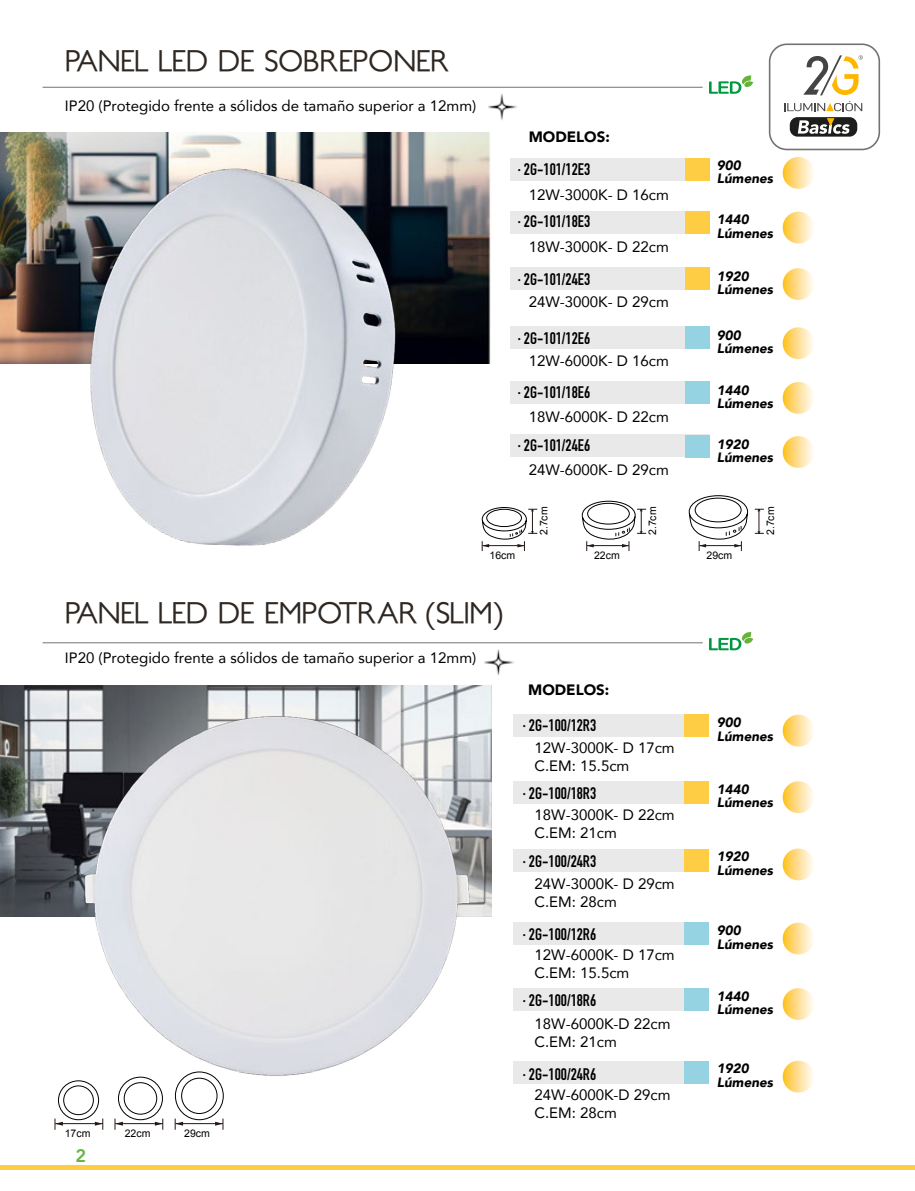
<style>
.page{position:relative;width:915px;height:1191px;background:#fff}
.page>*{position:absolute;margin:0;border:0;box-sizing:border-box;transform-origin:0 0}
.t1{font:30px "Soft Elegance";letter-spacing:-.035em;color:#2f2722}
.t2{font:800 18px "Avenir";color:#67b547}
.t3{font:700 16.5px "DIN Condensed";color:#000}
.t4{font:15px/18px "Avenir";color:#000}
.t5{font:900 15px "Avenir";color:#000}
.t6{font:italic 900 13.5px/13.5px "Avenir";color:#000}
.t7{font:10.5px "Arial";color:#000}
</style>
<div class="page">
<div style="left:768px;top:43px;width:111px;height:107px;border:2px solid #727271;border-radius:17px"></div>
<svg style="left:803px;top:55px;width:59px;height:40px"></svg>
<svg style="left:784px;top:101px;width:78px;height:10px"></svg>
<div style="left:789px;top:117px;width:68px;height:20px;background:#1d1d1b;border-radius:8px"></div>
<svg style="left:797px;top:118px;width:52px;height:16px"></svg>
<hr style="left:43px;top:87px;width:659px;height:1px;background:#838382">
<svg style="left:709px;top:75px;width:44px;height:19px"></svg>
<div style="left:510px;top:159px;width:200px;height:22px;background:#e9e9e9"></div>
<div style="left:513px;top:714px;width:175px;height:22px;background:#e9e9e9"></div>
<div style="left:510px;top:327px;width:200px;height:22px;background:#e9e9e9"></div>
<div style="left:513px;top:922px;width:175px;height:22px;background:#e9e9e9"></div>
<div style="left:510px;top:211px;width:200px;height:22px;background:#e9e9e9"></div>
<div style="left:513px;top:782px;width:175px;height:22px;background:#e9e9e9"></div>
<div style="left:510px;top:381px;width:200px;height:23px;background:#e9e9e9"></div>
<div style="left:513px;top:988px;width:175px;height:22px;background:#e9e9e9"></div>
<div style="left:510px;top:268px;width:200px;height:22px;background:#e9e9e9"></div>
<div style="left:513px;top:850px;width:175px;height:22px;background:#e9e9e9"></div>
<div style="left:510px;top:435px;width:200px;height:22px;background:#e9e9e9"></div>
<div style="left:513px;top:1061px;width:175px;height:22px;background:#e9e9e9"></div>
<img style="left:0;top:133px;width:491px;height:230px">
<img style="left:0;top:685px;width:491px;height:231px">
<img style="left:80px;top:158px;width:325px;height:388px">
<hr style="left:0;top:1165px;width:914px;height:4px;background:#fecd44">
<img style="left:72px;top:703px;width:410px;height:373px">
<hr style="left:43px;top:642px;width:659px;height:1px;background:#838382">
<div style="left:685px;top:159px;width:25px;height:22px;background:#fecd44"></div>
<div style="left:683px;top:714px;width:25px;height:22px;background:#fecd44"></div>
<div style="left:685px;top:211px;width:25px;height:22px;background:#fecd44"></div>
<div style="left:683px;top:782px;width:25px;height:22px;background:#fecd44"></div>
<div style="left:685px;top:268px;width:25px;height:22px;background:#fecd44"></div>
<div style="left:683px;top:850px;width:25px;height:22px;background:#fecd44"></div>
<div style="left:685px;top:327px;width:25px;height:22px;background:#95d3e2"></div>
<div style="left:683px;top:922px;width:25px;height:22px;background:#95d3e2"></div>
<div style="left:685px;top:381px;width:25px;height:23px;background:#95d3e2"></div>
<div style="left:683px;top:988px;width:25px;height:22px;background:#95d3e2"></div>
<div style="left:685px;top:435px;width:25px;height:22px;background:#95d3e2"></div>
<div style="left:683px;top:1061px;width:25px;height:22px;background:#95d3e2"></div>
<svg style="left:55px;top:1080px;width:48px;height:49px"></svg>
<svg style="left:115px;top:1076px;width:48px;height:53px"></svg>
<svg style="left:175px;top:1071px;width:49px;height:58px"></svg>
<svg style="left:754px;top:509px;width:9px;height:25px"></svg>
<svg style="left:481px;top:507px;width:56px;height:44px"></svg>
<svg style="left:582px;top:501px;width:64px;height:50px"></svg>
<svg style="left:688px;top:495px;width:59px;height:56px"></svg>
<svg style="left:782px;top:157px;width:31px;height:32px"></svg>
<svg style="left:782px;top:212px;width:31px;height:31px"></svg>
<svg style="left:782px;top:268px;width:31px;height:32px"></svg>
<svg style="left:782px;top:436px;width:31px;height:32px"></svg>
<svg style="left:782px;top:714px;width:31px;height:32px"></svg>
<svg style="left:782px;top:922px;width:31px;height:32px"></svg>
<svg style="left:782px;top:781px;width:31px;height:32px"></svg>
<svg style="left:782px;top:988px;width:31px;height:32px"></svg>
<svg style="left:782px;top:848px;width:31px;height:32px"></svg>
<svg style="left:782px;top:1060px;width:31px;height:32px"></svg>
<svg style="left:782px;top:382px;width:31px;height:32px"></svg>
<svg style="left:782px;top:327px;width:31px;height:32px"></svg>
<img style="left:488px;top:93px;width:28px;height:27px">
<svg style="left:709px;top:632px;width:44px;height:18px"></svg>
<img style="left:484px;top:649px;width:29px;height:27px">
<h1 class="t1" style="left:65px;top:43px;width:385px">PANEL LED DE SOBREPONER</h1>
<p class="t4" style="left:65px;top:96px;width:413px">IP20 (Protegido frente a sólidos de tamaño superior a 12mm)</p>
<p class="t5" style="left:528px;top:124px;width:83px">MODELOS:</p>
<p class="t3" style="left:517px;top:158px;width:74px">· 2G-101/12E3</p>
<p class="t4" style="left:528px;top:185px;width:142px">12W-3000K- D 16cm</p>
<p class="t3" style="left:517px;top:210px;width:74px">· 2G-101/18E3</p>
<p class="t4" style="left:528px;top:237px;width:142px">18W-3000K- D 22cm</p>
<p class="t3" style="left:517px;top:268px;width:74px">· 2G-101/24E3</p>
<p class="t4" style="left:528px;top:293px;width:142px">24W-3000K- D 29cm</p>
<p class="t3" style="left:517px;top:327px;width:74px">· 2G-101/12E6</p>
<p class="t4" style="left:528px;top:351px;width:142px">12W-6000K- D 16cm</p>
<p class="t3" style="left:517px;top:381px;width:74px">· 2G-101/18E6</p>
<p class="t4" style="left:528px;top:407px;width:142px">18W-6000K- D 22cm</p>
<p class="t3" style="left:517px;top:434px;width:74px">· 2G-101/24E6</p>
<p class="t4" style="left:528px;top:460px;width:142px">24W-6000K- D 29cm</p>
<p class="t6" style="left:716px;top:158px;width:58px">900<br>Lúmenes</p>
<p class="t6" style="left:716px;top:213px;width:58px">1440<br>Lúmenes</p>
<p class="t6" style="left:716px;top:269px;width:58px">1920<br>Lúmenes</p>
<p class="t6" style="left:716px;top:328px;width:58px">900<br>Lúmenes</p>
<p class="t6" style="left:716px;top:383px;width:58px">1440<br>Lúmenes</p>
<p class="t6" style="left:716px;top:437px;width:58px">1920<br>Lúmenes</p>
<p class="t7" style="left:536px;top:535px;width:30px;rotate:-90deg">2.7cm</p>
<p class="t7" style="left:645px;top:535px;width:30px;rotate:-90deg">2.7cm</p>
<p class="t7" style="left:763px;top:535px;width:30px;rotate:-90deg">2.7cm</p>
<p class="t7" style="left:489px;top:548px;width:27px">16cm</p>
<p class="t7" style="left:594px;top:548px;width:27px">22cm</p>
<p class="t7" style="left:706px;top:548px;width:27px">29cm</p>
<h1 class="t1" style="left:65px;top:595px;width:440px">PANEL LED DE EMPOTRAR (SLIM)</h1>
<p class="t4" style="left:65px;top:648px;width:413px">IP20 (Protegido frente a sólidos de tamaño superior a 12mm)</p>
<p class="t7" style="left:65px;top:1126px;width:27px">17cm</p>
<p class="t7" style="left:125px;top:1126px;width:27px">22cm</p>
<p class="t7" style="left:184px;top:1126px;width:27px">29cm</p>
<p class="t2" style="left:75px;top:1142px;width:12px">2</p>
<p class="t5" style="left:528px;top:677px;width:83px">MODELOS:</p>
<p class="t3" style="left:522px;top:714px;width:75px">· 2G-100/12R3</p>
<p class="t4" style="left:534px;top:738px;width:142px">12W-3000K- D 17cm<br>C.EM: 15.5cm</p>
<p class="t3" style="left:522px;top:781px;width:75px">· 2G-100/18R3</p>
<p class="t4" style="left:534px;top:805px;width:142px">18W-3000K- D 22cm<br>C.EM: 21cm</p>
<p class="t3" style="left:522px;top:850px;width:75px">· 2G-100/24R3</p>
<p class="t4" style="left:534px;top:874px;width:142px">24W-3000K- D 29cm<br>C.EM: 28cm</p>
<p class="t3" style="left:522px;top:923px;width:75px">· 2G-100/12R6</p>
<p class="t4" style="left:534px;top:945px;width:142px">12W-6000K- D 17cm<br>C.EM: 15.5cm</p>
<p class="t3" style="left:522px;top:988px;width:75px">· 2G-100/18R6</p>
<p class="t4" style="left:534px;top:1014px;width:137px">18W-6000K-D 22cm<br>C.EM: 21cm</p>
<p class="t3" style="left:522px;top:1062px;width:75px">· 2G-100/24R6</p>
<p class="t4" style="left:534px;top:1085px;width:137px">24W-6000K-D 29cm<br>C.EM: 28cm</p>
<p class="t6" style="left:716px;top:715px;width:58px">900<br>Lúmenes</p>
<p class="t6" style="left:716px;top:782px;width:58px">1440<br>Lúmenes</p>
<p class="t6" style="left:716px;top:849px;width:58px">1920<br>Lúmenes</p>
<p class="t6" style="left:716px;top:923px;width:58px">900<br>Lúmenes</p>
<p class="t6" style="left:716px;top:989px;width:58px">1440<br>Lúmenes</p>
<p class="t6" style="left:716px;top:1061px;width:58px">1920<br>Lúmenes</p>
</div>
